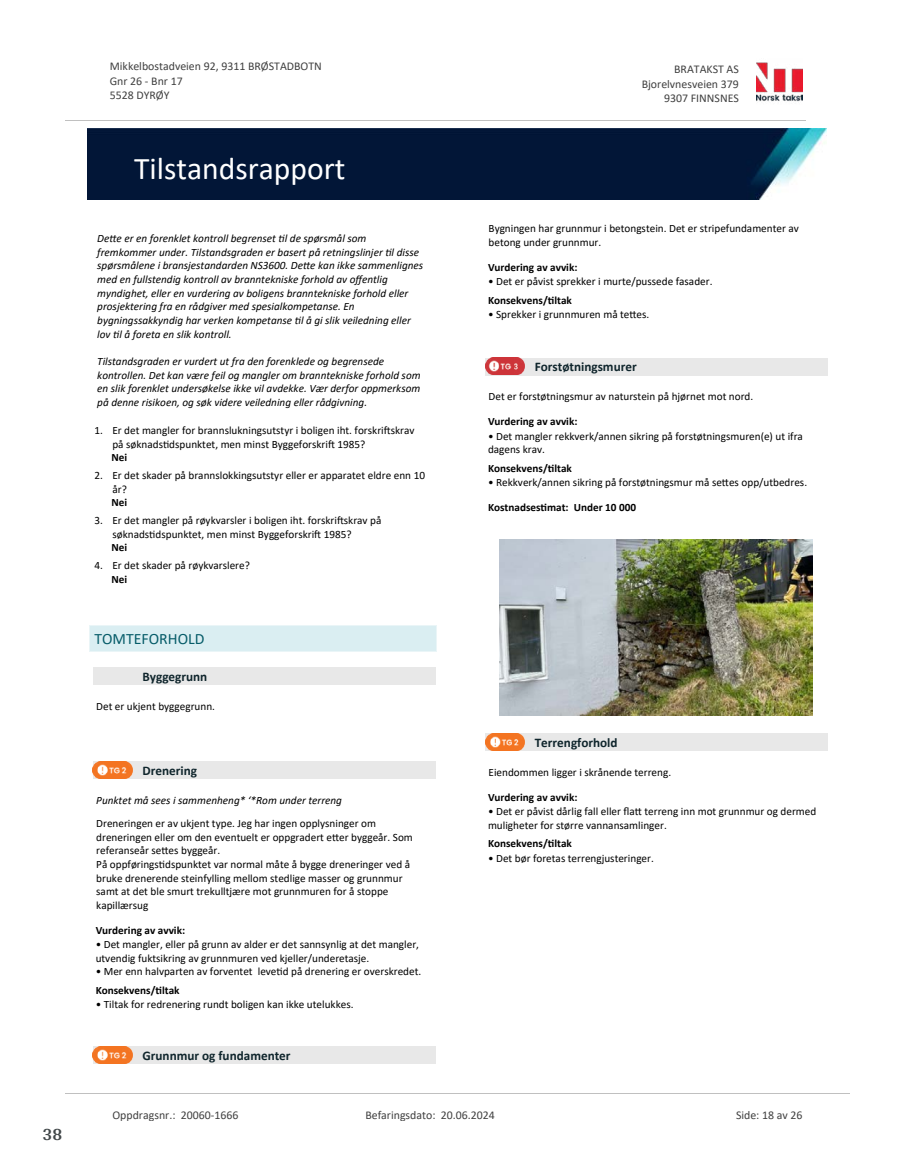
<style>
.page{position:relative;width:915px;height:1172px;background:#fff}
.page>*{position:absolute;margin:0;border:0;box-sizing:border-box;transform-origin:0 0}
.t1{font:31.65px "Calibri";color:#fff}
.t2{font:700 18px "Arya";color:#414749}
.t3{font:15.75px "Calibri";color:#065c69}
.t4{font:700 13.2px "Calibri";color:#0f252c}
.t5{font:11.85px/14.5px "Calibri";color:#404040}
.t6{font:11.25px/13.6px "Calibri";color:#000}
.t7{font:italic 11.25px/13.6px "Calibri";color:#000}
.t8{font:700 11.25px "Calibri";color:#000}
</style>
<div class="page">
<div style="left:89px;top:625px;width:347px;height:27px;background:#daeef2"></div>
<svg style="left:89px;top:626px;width:1px;height:26px"></svg>
<svg style="left:436px;top:626px;width:1px;height:26px"></svg>
<hr style="left:89px;top:625px;width:348px;height:1px;background:#eaf5f7">
<hr style="left:89px;top:652px;width:348px;height:1px;background:#eaf5f7">
<div style="left:93px;top:668px;width:342px;height:17px;background:#e8e8e8"></div>
<div style="left:93px;top:762px;width:342px;height:17px;background:#e8e8e8"></div>
<img style="left:93px;top:762px;width:39px;height:17px">
<div style="left:93px;top:1046px;width:342px;height:18px;background:#e8e8e8"></div>
<svg style="left:97px;top:1051px;width:36px;height:13px"></svg>
<img style="left:93px;top:1046px;width:39px;height:17px">
<div style="left:485px;top:358px;width:342px;height:17px;background:#e8e8e8"></div>
<img style="left:485px;top:358px;width:39px;height:17px">
<img style="left:499px;top:540px;width:313px;height:175px">
<div style="left:485px;top:734px;width:342px;height:17px;background:#e8e8e8"></div>
<svg style="left:489px;top:738px;width:36px;height:13px"></svg>
<img style="left:485px;top:733px;width:39px;height:17px">
<img style="left:756px;top:62px;width:46px;height:40px">
<hr style="left:65px;top:120px;width:740px;height:1px;background:#c0c0c0">
<img style="left:88px;top:129px;width:738px;height:71px">
<hr style="left:65px;top:1093px;width:784px;height:1px;background:#c0c0c0">
<h2 class="t2" style="left:43px;top:1123px;width:21px">38</h2>
<p class="t5" style="left:110px;top:59px;width:213px">Mikkelbostadveien 92, 9311 BRØSTADBOTN<br>Gnr 26 - Bnr 17<br>5528 DYRØY</p>
<p class="t5" style="left:674px;top:62px;width:66px">BRATAKST AS</p>
<p class="t5" style="left:641px;top:76px;width:99px">Bjorelvnesveien 379</p>
<p class="t5" style="left:664px;top:90px;width:76px">9307 FINNSNES</p>
<h1 class="t1" style="left:134px;top:147px;width:213px">Tilstandsrapport</h1>
<p class="t7" style="left:97px;top:231px;width:327px">De琀琀e er en forenklet kontroll begrenset 琀椀l de spørsmål som fremkommer under. Tilstandsgraden er basert på retningslinjer 琀椀l disse spørsmålene i bransjestandarden NS3600. De琀琀e kan ikke sammenlignes med en fullstendig kontroll av branntekniske forhold av o昀昀entlig myndighet, eller en vurdering av boligens branntekniske forhold eller prosjektering fra en rådgiver med spesialkompetanse. En bygningssakkyndig har verken kompetanse 琀椀l å gi slik veiledning eller lov 琀椀l å foreta en slik kontroll.</p>
<p class="t7" style="left:97px;top:354px;width:325px">Tilstandsgraden er vurdert ut fra den forenklede og begrensede kontrollen. Det kan være feil og mangler om branntekniske forhold som en slik forenklet undersøkelse ikke vil avdekke. Vær derfor oppmerksom på denne risikoen, og søk videre veiledning eller rådgivning.</p>
<p class="t6" style="left:112px;top:423px;width:303px;text-indent:-18px">1. Er det mangler for brannslukningsutstyr i boligen iht. forskri昀琀skrav på søknads琀椀dspunktet, men minst Byggeforskri昀琀 1985?</p>
<p class="t8" style="left:111px;top:450px;width:17px">Nei</p>
<p class="t6" style="left:112px;top:468px;width:314px;text-indent:-18px">2. Er det skader på brannslokkingsutstyr eller er apparatet eldre enn 10 år?</p>
<p class="t8" style="left:111px;top:495px;width:17px">Nei</p>
<p class="t6" style="left:112px;top:513px;width:270px;text-indent:-18px">3. Er det mangler på røykvarsler i boligen iht. forskri昀琀skrav på søknads琀椀dspunktet, men minst Byggeforskri昀琀 1985?</p>
<p class="t8" style="left:111px;top:540px;width:17px">Nei</p>
<p class="t6" style="left:94px;top:558px;width:157px">4. Er det skader på røykvarslere?</p>
<p class="t8" style="left:111px;top:571px;width:17px">Nei</p>
<h3 class="t3" style="left:94px;top:627px;width:112px">TOMTEFORHOLD</h3>
<p class="t4" style="left:142px;top:667px;width:66px">Byggegrunn</p>
<p class="t6" style="left:96px;top:699px;width:120px">Det er ukjent byggegrunn.</p>
<p class="t4" style="left:142px;top:761px;width:56px">Drenering</p>
<p class="t7" style="left:96px;top:793px;width:247px">Punktet må sees i sammenheng* ‘*Rom under terreng</p>
<p class="t6" style="left:96px;top:816px;width:318px">Dreneringen er av ukjent type. Jeg har ingen opplysninger om dreneringen eller om den eventuelt er oppgradert e琀琀er byggeår. Som referanseår se琀琀es byggeår.<br>På oppførings琀椀dspunktet var normal måte å bygge dreneringer ved å bruke drenerende steinfylling mellom stedlige masser og grunnmur samt at det ble smurt trekulltjære mot grunnmuren for å stoppe kapillærsug</p>
<p class="t8" style="left:96px;top:922px;width:91px">Vurdering av avvik:</p>
<p class="t6" style="left:96px;top:937px;width:325px">• Det mangler, eller på grunn av alder er det sannsynlig at det mangler, utvendig fuktsikring av grunnmuren ved kjeller/underetasje.</p>
<p class="t6" style="left:96px;top:964px;width:327px">• Mer enn halvparten av forventet leve琀椀d på drenering er overskredet.</p>
<p class="t8" style="left:96px;top:982px;width:85px">Konsekvens/琀椀ltak</p>
<p class="t6" style="left:96px;top:997px;width:259px">• Tiltak for redrenering rundt boligen kan ikke utelukkes.</p>
<p class="t4" style="left:142px;top:1046px;width:150px">Grunnmur og fundamenter</p>
<p class="t6" style="left:488px;top:222px;width:312px">Bygningen har grunnmur i betongstein. Det er stripefundamenter av betong under grunnmur.</p>
<p class="t8" style="left:488px;top:259px;width:91px">Vurdering av avvik:</p>
<p class="t6" style="left:488px;top:274px;width:226px">• Det er påvist sprekker i murte/pussede fasader.</p>
<p class="t8" style="left:488px;top:292px;width:85px">Konsekvens/琀椀ltak</p>
<p class="t6" style="left:488px;top:307px;width:163px">• Sprekker i grunnmuren må te琀琀es.</p>
<p class="t4" style="left:534px;top:357px;width:103px">Forstøtningsmurer</p>
<p class="t6" style="left:488px;top:390px;width:266px">Det er forstøtningsmur av naturstein på hjørnet mot nord.</p>
<p class="t8" style="left:488px;top:413px;width:91px">Vurdering av avvik:</p>
<p class="t6" style="left:488px;top:429px;width:316px">• Det mangler rekkverk/annen sikring på forstøtningsmuren(e) ut ifra dagens krav.</p>
<p class="t8" style="left:488px;top:460px;width:85px">Konsekvens/琀椀ltak</p>
<p class="t6" style="left:488px;top:475px;width:320px">• Rekkverk/annen sikring på forstøtningsmur må se琀琀es opp/utbedres.</p>
<p class="t8" style="left:488px;top:500px;width:149px">Kostnadses琀椀mat: Under 10 000</p>
<p class="t4" style="left:534px;top:733px;width:84px">Terrengforhold</p>
<p class="t6" style="left:488px;top:765px;width:184px">Eiendommen ligger i skrånende terreng.</p>
<p class="t8" style="left:488px;top:789px;width:91px">Vurdering av avvik:</p>
<p class="t6" style="left:488px;top:804px;width:330px">• Det er påvist dårlig fall eller 昀氀a琀琀 terreng inn mot grunnmur og dermed muligheter for større vannansamlinger.</p>
<p class="t8" style="left:488px;top:835px;width:85px">Konsekvens/琀椀ltak</p>
<p class="t6" style="left:488px;top:851px;width:167px">• Det bør foretas terrengjusteringer.</p>
<p class="t5" style="left:112px;top:1107px;width:127px">Oppdragsnr.: 20060-1666</p>
<p class="t5" style="left:365px;top:1107px;width:131px">Befaringsdato: 20.06.2024</p>
<p class="t5" style="left:735px;top:1107px;width:68px">Side: 18 av 26</p>
</div>
